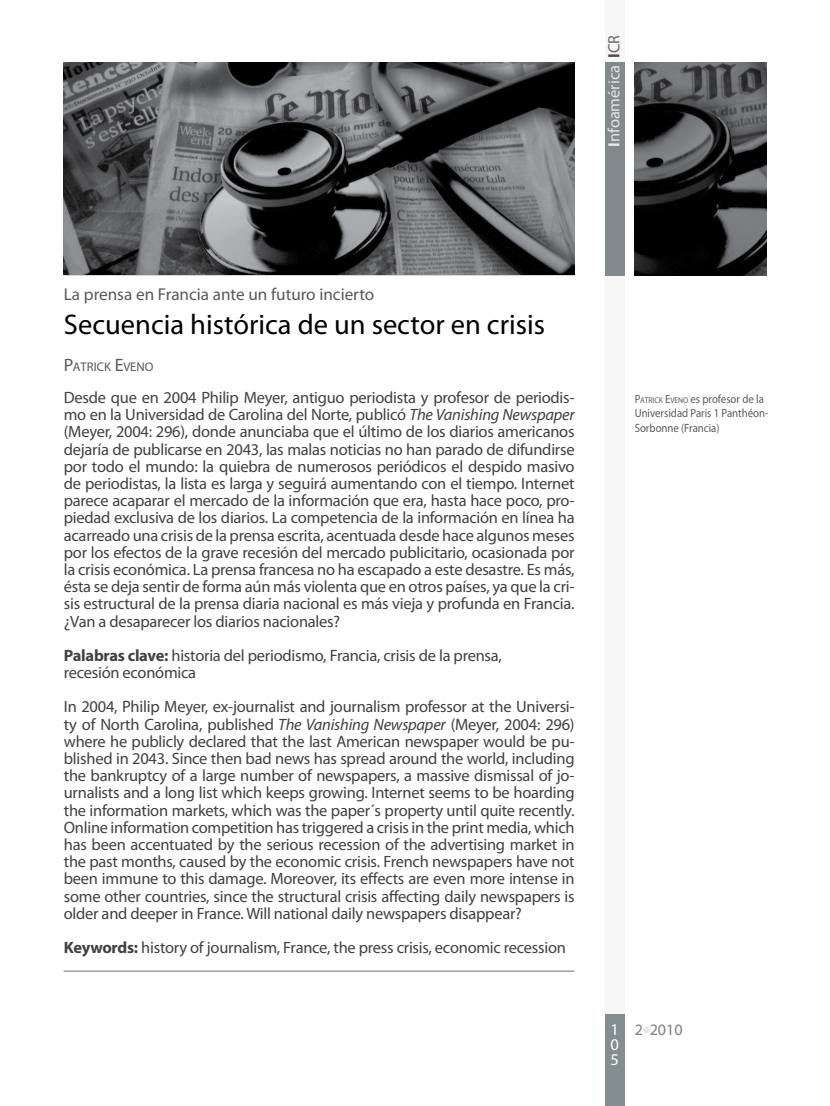
<style>
.page{position:relative;width:830px;height:1106px;background:#fff}
.page>*{position:absolute;margin:0;border:0;box-sizing:border-box;transform-origin:0 0}
.t1{font:28.5px "Myriad Pro";color:#000}
.t2{font:17.25px "Myriad Pro";color:#58595b}
.t3{font:16.5px/17.2px "Myriad Pro";letter-spacing:-.015em;color:#414042;text-align:justify}
.t4{font:16.5px "Myriad Pro";color:#e6e6e6}
.t5{font:16.5px/14.9px "Myriad Pro";color:#fff;text-align:justify}
.t6{font:15.75px "Myriad Web Pro";color:#808285}
.t7{font:12.6px "Myriad Pro";color:#58595b}
.t8{font:12px/14.4px "Myriad Pro";color:#58595b;scale:.9 1}
.s1{font-weight:700}
.s2{font-weight:700;color:#4d4d4d}
.s3{color:#666}
.s4{font-size:18px}
.s5{font-style:italic}
.s6{font-style:inherit}
.s7{font-size:8.4px}
</style>
<div class="page">
<div style="left:604px;top:0;width:20px;height:1014px;background:#f6f6f7"></div>
<img style="left:64px;top:62px;width:510px;height:213px">
<img style="left:634px;top:62px;width:131px;height:214px">
<div style="left:604px;top:1014px;width:20px;height:92px;background:#858e8f"></div>
<div style="left:604px;top:62px;width:19px;height:214px;background:#828a8c"></div>
<div style="left:643px;top:1026px;width:6px;height:7px;border:2px solid #d4d6d7;border-radius:50%"></div>
<hr style="left:63px;top:970px;width:511px;height:1px;background:#676f72">
<p class="t4" style="left:603px;top:147px;width:113px;rotate:-90deg"><span class="s1">I</span>nfoamérica <span class="s2">I</span><span class="s3">CR</span></p>
<p class="t2" style="left:64px;top:283px;width:312px">La prensa en Francia ante un futuro incierto</p>
<h1 class="t1" style="left:64px;top:307px;width:482px">Secuencia histórica de un sector en crisis</h1>
<p class="t7" style="left:64px;top:359px;width:91px"><span class="s4">P</span>ATRICK <span class="s4">E</span>VENO</p>
<p class="t3" style="left:64px;top:389px;width:512px">Desde que en 2004 Philip Meyer, antiguo periodista y profesor de periodis&shy;mo en la Universidad de Carolina del Norte, publicó <span class="s5">The Vanishing Newspaper </span>(Meyer, 2004: 296), donde anunciaba que el último de los diarios americanos dejaría de publicarse en 2043, las malas noticias no han parado de difundirse por todo el mundo: la quiebra de numerosos periódicos el despido masivo de periodistas, la lista es larga y seguirá aumentando con el tiempo. Internet parece acaparar el mercado de la información que era, hasta hace poco, pro&shy;piedad exclusiva de los diarios. La competencia de la información en línea ha acarreado una crisis de la prensa escrita, acentuada desde hace algunos meses por los efectos de la grave recesión del mercado publicitario, ocasionada por la crisis económica. La prensa francesa no ha escapado a este desastre. Es más, ésta se deja sentir de forma aún más violenta que en otros países, ya que la cri&shy;sis estructural de la prensa diaria nacional es más vieja y profunda en Francia. ¿Van a desaparecer los diarios nacionales?</p>
<p class="t3" style="left:64px;top:646px;width:439px"><span class="s1">Palabras clave:</span> historia del periodismo, Francia, crisis de la prensa, recesión económica</p>
<p class="t3" style="left:64px;top:698px;width:512px">In 2004, Philip Meyer, ex-journalist and journalism professor at the Universi&shy;ty of North Carolina, published <span class="s5">The Vanishing Newspaper</span> (Meyer, 2004: 296) where he publicly declared that the last American newspaper would be pu&shy;blished in 2043. Since then bad news has spread around the world, including the bankruptcy of a large number of newspapers, a massive dismissal of jo&shy;urnalists and a long list which keeps growing. Internet seems to be hoarding the information markets, which was the paper´s property until quite recently.<br>Online information competition has triggered a crisis in the print media, which has been accentuated by the serious recession of the advertising market in the past months, caused by the economic crisis. French newspapers have not been immune to this damage. Moreover, its effects are even more intense in some other countries, since the structural crisis affecting daily newspapers is older and deeper in France. Will national daily newspapers disappear?</p>
<p class="t3" style="left:64px;top:938px;width:503px"><span class="s1">Keywords:</span> history of journalism, France, the press crisis, economic recession</p>
<p class="t8" style="left:634px;top:391px;width:150px"><span class="s6">P</span><span class="s7">ATRICK</span> <span class="s6">E</span><span class="s7">VENO</span> es profesor de la<br>Universidad Paris 1 Panthéon-<br>Sorbonne (Francia)</p>
<p class="t5" style="left:610px;top:1022px;width:10px">1<br>0<br>5</p>
<p class="t6" style="left:634px;top:1020px;width:50px">2 2010</p>
</div>
